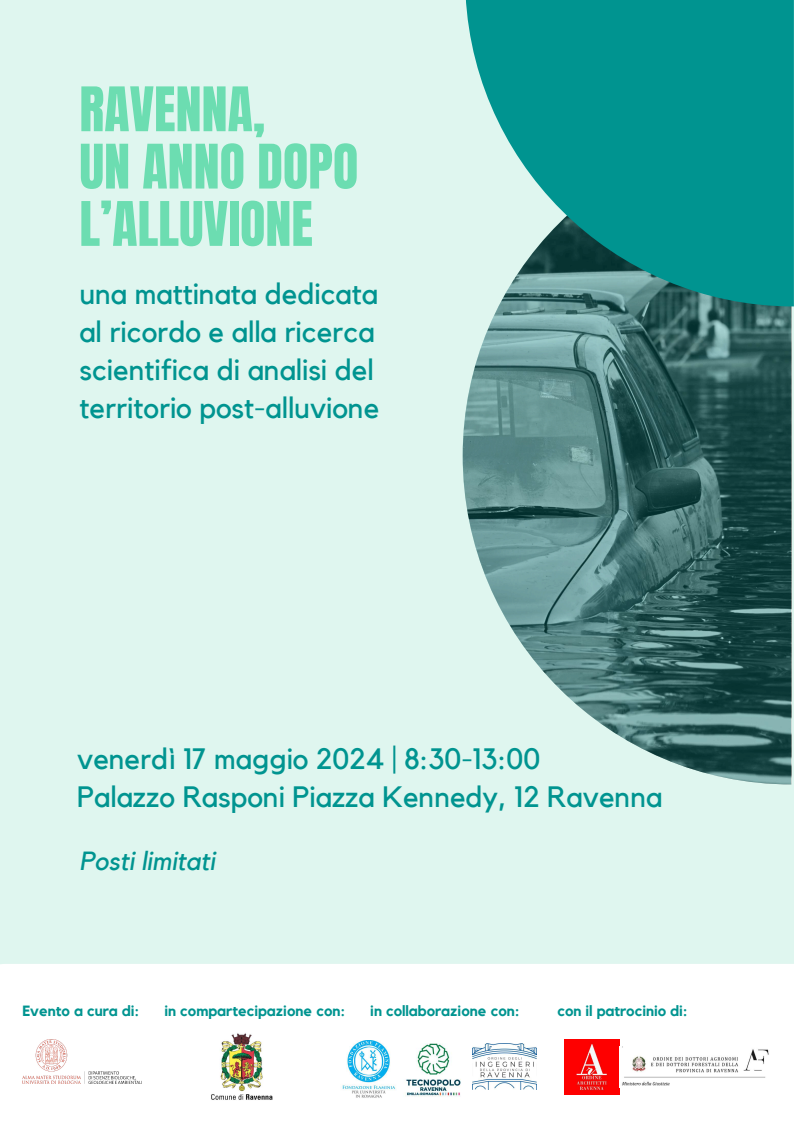
<style>
.page{position:relative;width:794px;height:1134px;background:#dff6ef}
.page>*{position:absolute;margin:0;border:0;box-sizing:border-box;transform-origin:0 0}
.t1{font:52.16px/57.3px "Anton";color:#6cddb1}
.t2{font:29.4px/38.1px "Kollektif";color:#009490}
.t3{font:italic 26.2px "Kollektif";color:#009490}
.t4{font:700 14.8px "Kollektif";color:#009490}
</style>
<div class="page">
<div style="left:465px;top:0;width:329px;height:306px;background:#009490"></div>
<svg style="left:462px;top:127px;width:329px;height:657px"></svg>
<div style="left:0;top:964px;width:794px;height:170px;background:#fff"></div>
<img style="left:406px;top:1043px;width:55px;height:54px">
<img style="left:22px;top:1040px;width:118px;height:43px">
<img style="left:342px;top:1041px;width:54px;height:57px">
<img style="left:472px;top:1043px;width:64px;height:46px">
<img style="left:564px;top:1040px;width:55px;height:54px">
<img style="left:622px;top:1046px;width:147px;height:40px">
<img style="left:211px;top:1033px;width:62px;height:67px">
<h1 class="t1" style="left:79px;top:81px;width:280px">RAVENNA,<br>UN ANNO DOPO<br>L’ALLUVIONE</h1>
<p class="t2" style="left:79px;top:275px;width:301px">una mattinata dedicata al ricordo e alla ricerca scientifica di analisi del territorio post-alluvione</p>
<p class="t2" style="left:77px;top:740px;width:587px">venerdì 17 maggio 2024 | 8:30-13:00<br>Palazzo Rasponi Piazza Kennedy, 12 Ravenna</p>
<p class="t3" style="left:79px;top:849px;width:137px">Posti limitati</p>
<p class="t4" style="left:22px;top:1004px;width:118px">Evento a cura di:</p>
<p class="t4" style="left:164px;top:1004px;width:182px">in compartecipazione con:</p>
<p class="t4" style="left:370px;top:1004px;width:151px">in collaborazione con:</p>
<p class="t4" style="left:557px;top:1004px;width:132px">con il patrocinio di:</p>
</div>
